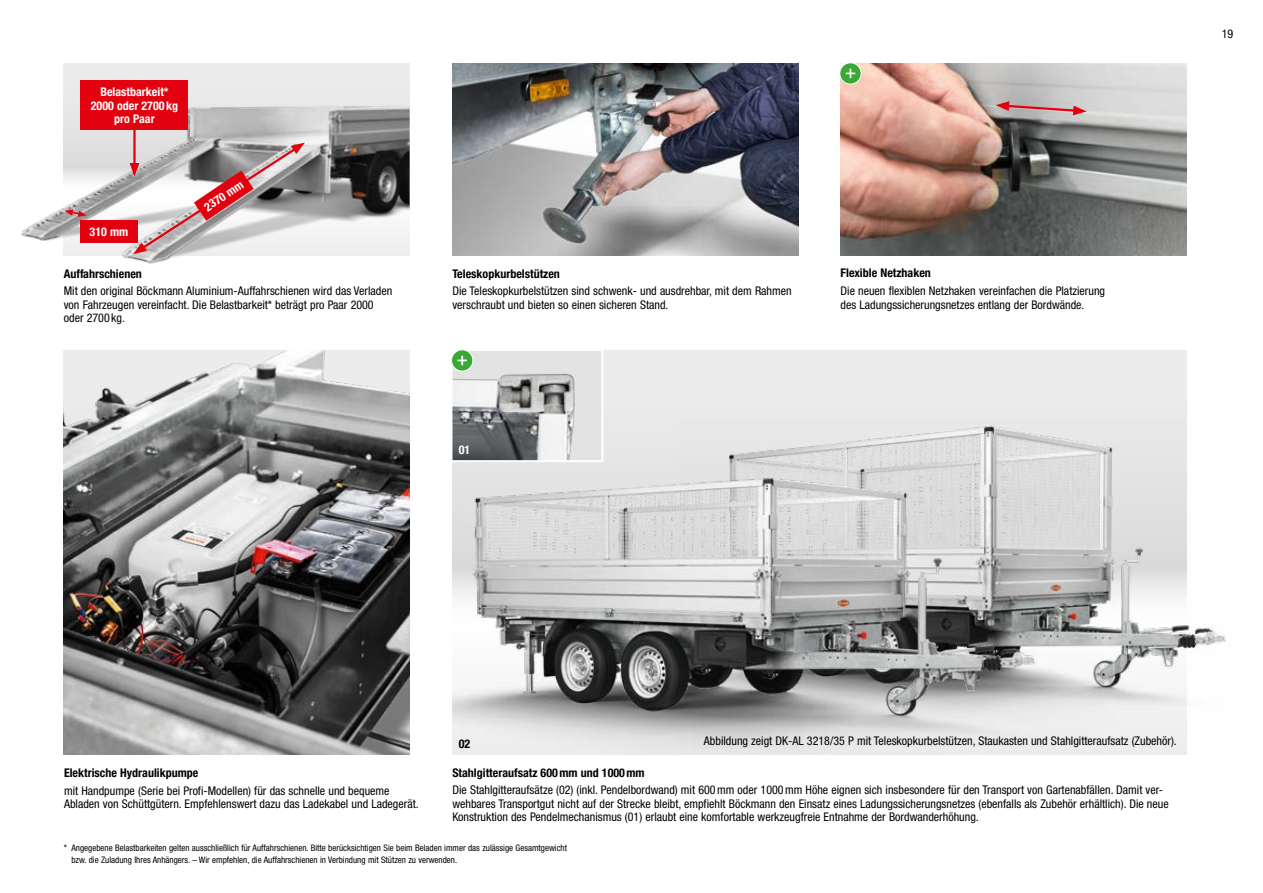
<style>
.page{position:relative;width:1263px;height:893px;background:#fff}
.page>*{position:absolute;margin:0;border:0;box-sizing:border-box;transform-origin:0 0}
.t1{font:condensed 12px/13.5px "Helvetica Neue LT Std";color:#000}
.t2{font:700 condensed 12px "Helvetica Neue LT Std";color:#000}
.t3{font:700 condensed 12px/13.5px "Helvetica Neue LT Std";color:#fff;text-align:center}
.t4{font:condensed 9px/12px "Helvetica Neue LT Std";color:#000}
</style>
<div class="page">
<div style="left:64px;top:64px;width:346px;height:191px;background:#ececed"></div>
<img style="left:452px;top:64px;width:346px;height:191px">
<img style="left:21px;top:68px;width:389px;height:196px">
<img style="left:64px;top:351px;width:346px;height:404px">
<div style="left:452px;top:351px;width:734px;height:404px;background:#ebebeb"></div>
<img style="left:727px;top:419px;width:499px;height:336px">
<img style="left:452px;top:462px;width:650px;height:293px">
<svg style="left:451px;top:349px;width:153px;height:114px"></svg>
<img style="left:840px;top:64px;width:346px;height:191px">
<div style="left:840px;top:63px;width:21px;height:21px;background:#38aa34;border-radius:50%"></div>
<div style="left:839px;top:62px;width:22px;height:22px;border:1px solid #fff;border-radius:50%"></div>
<svg style="left:840px;top:63px;width:15px;height:15px"></svg>
<hr style="left:133px;top:128px;width:3px;height:39px;background:#e3000f">
<div style="left:81px;top:81px;width:107px;height:49px;background:#e3000f"></div>
<svg style="left:130px;top:143px;width:175px;height:111px"></svg>
<div style="left:80px;top:221px;width:58px;height:22px;background:#e3000f"></div>
<svg style="left:64px;top:209px;width:23px;height:8px"></svg>
<svg style="left:996px;top:101px;width:91px;height:14px"></svg>
<p class="t3" style="left:91px;top:85px;width:89px">Belastbarkeit*<br>2000 oder 2700kg pro Paar</p>
<p class="t3" style="left:90px;top:225px;width:40px">310 mm</p>
<p class="t3" style="left:202px;top:202px;width:46px;rotate:-34deg">2370 mm</p>
<p class="t2" style="left:64px;top:266px;width:80px">Auffahrschienen</p>
<p class="t1" style="left:64px;top:284px;width:330px">Mit den original Böckmann Aluminium-Auffahrschienen wird das Verladen von Fahrzeugen vereinfacht. Die Belastbarkeit* beträgt pro Paar 2000 oder 2700 kg.</p>
<p class="t2" style="left:452px;top:266px;width:109px">Teleskopkurbelstützen</p>
<p class="t1" style="left:452px;top:284px;width:341px">Die Teleskopkurbelstützen sind schwenk- und ausdrehbar, mit dem Rahmen verschraubt und bieten so einen sicheren Stand.</p>
<p class="t2" style="left:840px;top:266px;width:92px">Flexible Netzhaken</p>
<p class="t1" style="left:840px;top:284px;width:266px">Die neuen flexiblen Netzhaken vereinfachen die Platzierung des Ladungssicherungsnetzes entlang der Bordwände.</p>
<p class="t3" style="left:459px;top:443px;width:13px">01</p>
<p class="t1" style="left:1222px;top:27px;width:13px">19</p>
<p class="t2" style="left:64px;top:765px;width:136px">Elektrische Hydraulikpumpe</p>
<p class="t1" style="left:64px;top:783px;width:356px">mit Handpumpe (Serie bei Profi-Modellen) für das schnelle und bequeme<br>Abladen von Schüttgütern. Empfehlenswert dazu das Ladekabel und Ladegerät.</p>
<p class="t2" style="left:459px;top:737px;width:13px">02</p>
<p class="t1" style="left:704px;top:734px;width:474px">Abbildung zeigt DK-AL 3218/35 P mit Teleskopkurbelstützen, Staukasten und Stahlgitteraufsatz (Zubehör).</p>
<p class="t2" style="left:452px;top:765px;width:194px">Stahlgitteraufsatz 600mm und 1000mm</p>
<p class="t1" style="left:452px;top:783px;width:718px">Die Stahlgitteraufsätze (02) (inkl. Pendelbordwand) mit 600mm oder 1000mm Höhe eignen sich insbesondere für den Transport von Gartenabfällen. Damit ver&shy;wehbares Transportgut nicht auf der Strecke bleibt, empfiehlt Böckmann den Einsatz eines Ladungssicherungsnetzes (ebenfalls als Zubehör erhältlich). Die neue<br>Konstruktion des Pendelmechanismus (01) erlaubt eine komfortable werkzeugfreie Entnahme der Bordwanderhöhung.</p>
<p class="t4" style="left:71px;top:842px;width:497px;text-indent:-8px">* Angegebene Belastbarkeiten gelten ausschließlich für Auffahrschienen. Bitte berücksichtigen Sie beim Beladen immer das zulässige Gesamtgewicht bzw. die Zuladung Ihres Anhängers. – Wir empfehlen, die Auffahrschienen in Verbindung mit Stützen zu verwenden.</p>
</div>
